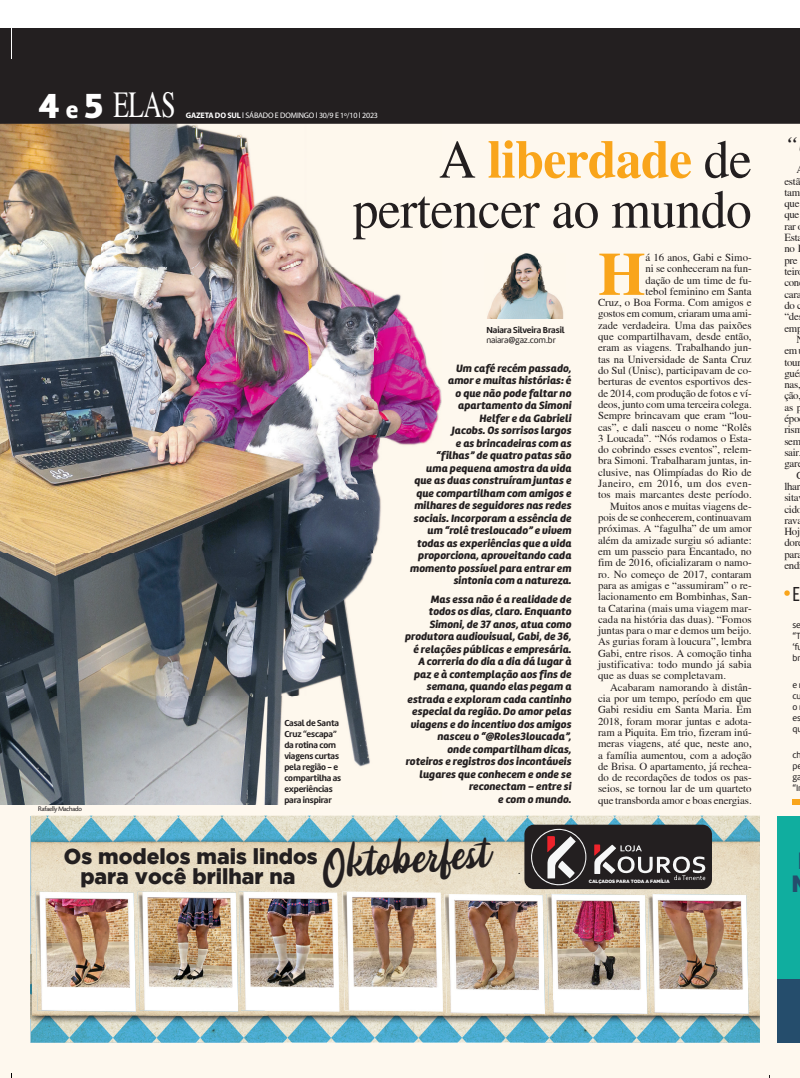
<style>
.page{position:relative;width:800px;height:1078px;background:#fff}
.page>*{position:absolute;margin:0;border:0;box-sizing:border-box;transform-origin:0 0}
.t1{font:700 60.9px "Tribune";color:#f9a51b}
.t2{font:54px/50px "Tribune";letter-spacing:-.01em;color:#231f20;text-align:right;scale:.95 1}
.t3{font:40.6px "Certhas";color:#231f20}
.t4{font:36.5px "Times";color:#fff;scale:.7 1}
.t5{font:italic 24px "Tribune";color:#231f20}
.t6{font:900 21.5px/20.3px "Gotham";color:#231f20;text-align:center}
.t7{font:20px "Bebas Neue";color:#231f20}
.t8{font:italic 900 11px/12.5px "Amelia";color:#231f20;text-align:right}
.t9{font:10.8px "Tribune";color:#231f20}
.t10{font:10.8px/11.3px "Tribune";letter-spacing:-.02em;color:#231f20}
.t11{font:10.8px "Tribune";letter-spacing:.03em;color:#231f20}
.t12{font:9.3px/11px "Amelia";letter-spacing:-.01em;color:#231f20}
.t13{font:700 9px/11px "Amelia";letter-spacing:-.015em;color:#231f20}
.t14{font:8px "Myriad";letter-spacing:-.02em;color:#fff}
.t15{font:7px "Today SHOP";letter-spacing:-.01em;color:#231f20}
.t16{font:900 4.7px "Gotham";letter-spacing:-.025em;color:#fff}
.s1{font-family:"Amelia";font-weight:900;font-size:36px}
.s2{font-family:"Amelia";font-weight:900;font-size:24px}
.s3{font-weight:700}
.s4{font-weight:700;color:#f9a51b}
.s5{font-weight:400}
</style>
<div class="page">
<div style="left:0;top:28px;width:799px;height:1049px;background:#fef8ee"></div>
<img style="left:0;top:124px;width:441px;height:680px">
<div style="left:0;top:28px;width:799px;height:96px;background:#231f20"></div>
<hr style="left:11px;top:28px;width:1px;height:31px;background:#fff">
<div style="left:777px;top:815px;width:22px;height:173px;background:#10ae9f"></div>
<div style="left:777px;top:978px;width:22px;height:64px;background:#254d6c"></div>
<svg style="left:792px;top:799px;width:7px;height:5px"></svg>
<svg style="left:784px;top:590px;width:5px;height:5px"></svg>
<img style="left:487px;top:253px;width:77px;height:65px">
<img style="left:31px;top:815px;width:728px;height:227px">
<img style="left:31px;top:954px;width:1px;height:64px">
<div style="left:524px;top:824px;width:187px;height:64px;background:#231f20;border-radius:10px"></div>
<svg style="left:594px;top:844px;width:112px;height:36px"></svg>
<svg style="left:531px;top:828px;width:55px;height:57px"></svg>
<img style="left:35px;top:891px;width:304px;height:120px">
<img style="left:146px;top:897px;width:87px;height:103px">
<img style="left:247px;top:894px;width:86px;height:103px">
<img style="left:342px;top:891px;width:101px;height:120px">
<img style="left:352px;top:894px;width:86px;height:103px">
<img style="left:444px;top:893px;width:304px;height:120px">
<img style="left:455px;top:896px;width:83px;height:103px">
<img style="left:553px;top:896px;width:86px;height:103px">
<img style="left:656px;top:896px;width:87px;height:98px">
<img style="left:46px;top:894px;width:83px;height:103px">
<p class="t4" style="left:38px;top:90px;width:198px"><span class="s1">4</span> <span class="s2">e</span> <span class="s1">5</span> ELAS</p>
<p class="t15" style="left:38px;top:804px;width:45px">Rafaelly Machado</p>
<p class="t14" style="left:186px;top:112px;width:194px"><span class="s3">GAZETA DO SUL</span> l SÁBADO E DOMINGO l 30/9 E 1º/10 l 2023</p>
<p class="t13" style="left:284px;top:718px;width:58px">Casal de Santa<br>Cruz “escapa” da rotina com viagens curtas pela região - e compartilha as experiências para inspirar</p>
<p class="t2" style="left:352px;top:133px;width:421px">A <span class="s4">liberdade</span> de pertencer ao mundo</p>
<p class="t13" style="left:486px;top:325px;width:80px;line-height:10px">Naiara Silveira Brasil <span class="s5">naiara@gaz.com.br</span></p>
<p class="t8" style="left:410px;top:363px;width:163px">Um café recém passado,<br>amor e muitas histórias: é<br>o que não pode faltar no apartamento da Simoni<br>Helfer e da Gabrieli<br>Jacobs. Os sorrisos largos<br>e as brincadeiras com as<br>“filhas” de quatro patas são<br>uma pequena amostra da vida que as duas construíram juntas e que compartilham com amigos e milhares de seguidores nas redes sociais. Incorporam a essência de um “rolê tresloucado” e vivem todas as experiências que a vida proporciona, aproveitando cada momento possível para entrar em sintonia com a natureza.</p>
<p class="t8" style="left:405px;top:593px;width:168px">Mas essa não é a realidade de todos os dias, claro. Enquanto<br>Simoni, de 37 anos, atua como produtora audiovisual, Gabi, de 36, é relações públicas e empresária.<br>A correria do dia a dia dá lugar à paz e à contemplação aos fins de semana, quando elas pegam a estrada e exploram cada cantinho especial da região. Do amor pelas viagens e do incentivo dos amigos nasceu o “@Roles3loucada”,<br>onde compartilham dicas,<br>roteiros e registros dos incontáveis lugares que conhecem e onde se reconectam – entre si<br>e com o mundo.</p>
<p class="t1" style="left:598px;top:237px;width:49px">H</p>
<p class="t9" style="left:645px;top:251px;width:108px">á 16 anos, Gabi e Simo-</p>
<p class="t9" style="left:645px;top:262px;width:108px">ni se conheceram na fun-</p>
<p class="t9" style="left:645px;top:273px;width:108px">dação de um time de fu-</p>
<p class="t9" style="left:645px;top:285px;width:108px">tebol feminino em Santa</p>
<p class="t9" style="left:598px;top:296px;width:155px">Cruz, o Boa Forma. Com amigos e</p>
<p class="t9" style="left:598px;top:307px;width:155px">gostos em comum, criaram uma ami-</p>
<p class="t9" style="left:598px;top:318px;width:155px">zade verdadeira. Uma das paixões</p>
<p class="t9" style="left:598px;top:330px;width:155px">que compartilhavam, desde então,</p>
<p class="t9" style="left:598px;top:341px;width:155px">eram as viagens. Trabalhando jun-</p>
<p class="t9" style="left:598px;top:352px;width:155px">tas na Universidade de Santa Cruz</p>
<p class="t9" style="left:598px;top:364px;width:155px">do Sul (Unisc), participavam de co-</p>
<p class="t9" style="left:598px;top:375px;width:155px">berturas de eventos esportivos des-</p>
<p class="t9" style="left:598px;top:386px;width:155px">de 2014, com produção de fotos e ví-</p>
<p class="t9" style="left:598px;top:398px;width:155px">deos, junto com uma terceira colega.</p>
<p class="t9" style="left:598px;top:409px;width:155px">Sempre brincavam que eram “lou-</p>
<p class="t9" style="left:598px;top:420px;width:155px">cas”, e dali nasceu o nome “Rolês</p>
<p class="t9" style="left:598px;top:431px;width:155px">3 Loucada”. “Nós rodamos o Esta-</p>
<p class="t9" style="left:598px;top:443px;width:155px">do cobrindo esses eventos”, relem-</p>
<p class="t9" style="left:598px;top:454px;width:155px">bra Simoni. Trabalharam juntas, in-</p>
<p class="t9" style="left:598px;top:465px;width:155px">clusive, nas Olimpíadas do Rio de</p>
<p class="t11" style="left:598px;top:477px;width:155px">Janeiro, em 2016, um dos even-</p>
<p class="t9" style="left:598px;top:488px;width:155px">tos mais marcantes deste período.</p>
<p class="t9" style="left:610px;top:499px;width:143px">Muitos anos e muitas viagens de-</p>
<p class="t9" style="left:598px;top:511px;width:155px">pois de se conhecerem, continuavam</p>
<p class="t9" style="left:598px;top:522px;width:155px">próximas. A “fagulha” de um amor</p>
<p class="t9" style="left:598px;top:533px;width:155px">além da amizade surgiu só adiante:</p>
<p class="t9" style="left:598px;top:544px;width:155px">em um passeio para Encantado, no</p>
<p class="t9" style="left:598px;top:556px;width:155px">fim de 2016, oficializaram o namo-</p>
<p class="t9" style="left:598px;top:567px;width:155px">ro. No começo de 2017, contaram</p>
<p class="t9" style="left:598px;top:578px;width:155px">para as amigas e “assumiram” o re-</p>
<p class="t9" style="left:598px;top:590px;width:155px">lacionamento em Bombinhas, San-</p>
<p class="t9" style="left:598px;top:601px;width:155px">ta Catarina (mais uma viagem mar-</p>
<p class="t9" style="left:598px;top:612px;width:155px">cada na história das duas). “Fomos</p>
<p class="t9" style="left:598px;top:624px;width:155px">juntas para o mar e demos um beijo.</p>
<p class="t9" style="left:598px;top:635px;width:155px">As gurias foram à loucura”, lembra</p>
<p class="t9" style="left:598px;top:646px;width:155px">Gabi, entre risos. A comoção tinha</p>
<p class="t9" style="left:598px;top:657px;width:155px">justificativa: todo mundo já sabia</p>
<p class="t9" style="left:598px;top:669px;width:129px">que as duas se completavam.</p>
<p class="t9" style="left:610px;top:680px;width:143px">Acabaram namorando à distân-</p>
<p class="t9" style="left:598px;top:691px;width:155px">cia por um tempo, período em que</p>
<p class="t9" style="left:598px;top:703px;width:155px">Gabi residiu em Santa Maria. Em</p>
<p class="t9" style="left:598px;top:714px;width:155px">2018, foram morar juntas e adota-</p>
<p class="t9" style="left:598px;top:725px;width:155px">ram a Piquita. Em trio, fizeram inú-</p>
<p class="t9" style="left:598px;top:737px;width:155px">meras viagens, até que, neste ano,</p>
<p class="t9" style="left:598px;top:748px;width:155px">a família aumentou, com a adoção</p>
<p class="t9" style="left:598px;top:759px;width:155px">de Brisa. O apartamento, já rechea-</p>
<p class="t9" style="left:598px;top:770px;width:155px">do de recordações de todos os pas-</p>
<p class="t9" style="left:598px;top:782px;width:155px">seios, se tornou lar de um quarteto</p>
<p class="t9" style="left:598px;top:793px;width:155px">que transborda amor e boas energias.</p>
<p class="t6" style="left:64px;top:847px;width:255px">Os modelos mais lindos para você brilhar na</p>
<p class="t3" style="left:323px;top:836px;width:168px;rotate:-4deg">Oktoberfest</p>
<p class="t16" style="left:588px;top:878px;width:82px">CALÇADOS PARA TODA A FAMÍLIA</p>
<p class="t5" style="left:784px;top:131px;width:15px">“</p>
<p class="t10" style="left:784px;top:175px;width:20px">estã tam que que rar<br>Est no I pre teir con cara do c “de emp</p>
<p class="t9" style="left:784px;top:344px;width:14px">em</p>
<p class="t9" style="left:784px;top:355px;width:18px">tour</p>
<p class="t9" style="left:784px;top:366px;width:17px">gué</p>
<p class="t9" style="left:784px;top:378px;width:18px">nas,</p>
<p class="t9" style="left:784px;top:389px;width:18px">ção,</p>
<p class="t9" style="left:784px;top:400px;width:20px">as p</p>
<p class="t9" style="left:784px;top:412px;width:17px">épo</p>
<p class="t9" style="left:784px;top:423px;width:20px">rism</p>
<p class="t9" style="left:784px;top:434px;width:18px">sem</p>
<p class="t9" style="left:784px;top:446px;width:16px">sair</p>
<p class="t9" style="left:784px;top:457px;width:15px">gar</p>
<p class="t9" style="left:796px;top:468px;width:9px">C</p>
<p class="t9" style="left:784px;top:479px;width:18px">lhar</p>
<p class="t9" style="left:784px;top:491px;width:16px">sita</p>
<p class="t9" style="left:784px;top:502px;width:19px">cido</p>
<p class="t9" style="left:784px;top:513px;width:15px">rav</p>
<p class="t9" style="left:784px;top:525px;width:17px">Hoj</p>
<p class="t9" style="left:784px;top:536px;width:15px">dor</p>
<p class="t9" style="left:784px;top:547px;width:15px">par</p>
<p class="t9" style="left:784px;top:559px;width:17px">end</p>
<p class="t7" style="left:792px;top:581px;width:9px">E</p>
<p class="t12" style="left:792px;top:620px;width:12px">se “T ‘fu br</p>
<p class="t12" style="left:792px;top:679px;width:11px">e cu o es qu</p>
<p class="t12" style="left:792px;top:750px;width:11px;text-align:justify">ch pe ga “I</p>
</div>
